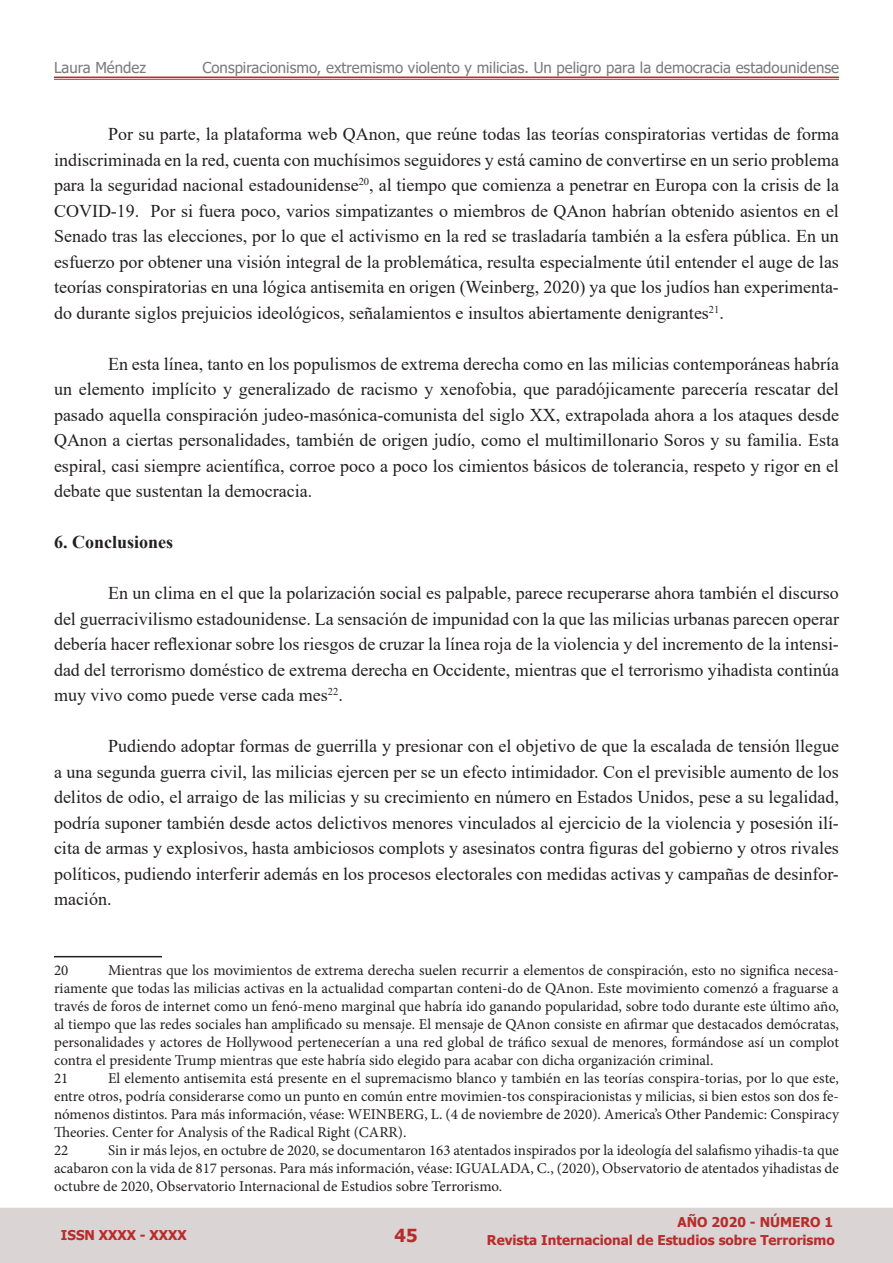
<style>
.page{position:relative;width:893px;height:1263px;background:#fff}
.page>*{position:absolute;margin:0;border:0;box-sizing:border-box;transform-origin:0 0}
.t1{font:18px/25.5px "Times New Roman";color:#231f20;text-align:justify}
.t2{font:700 18px "Times New Roman";color:#231f20}
.t3{font:700 18px "Tahoma";color:#b82c2b}
.t4{font:15px/18px "Minion Pro";color:#231f20;text-align:justify}
.t5{font:15px "Tahoma";color:#7b7b7b}
.t6{font:700 13.5px "Tahoma";color:#b82c2b}
</style>
<div class="page">
<div style="left:0;top:1208px;width:893px;height:55px;background:#dad4d4"></div>
<hr style="left:54px;top:956px;width:108px;height:1px;background:#231f20">
<hr style="left:54px;top:77px;width:785px;height:1px;background:#b82c2b">
<hr style="left:54px;top:79px;width:785px;height:1px;background:#b82c2b">
<p class="t5" style="left:54px;top:58px;width:94px">Laura Méndez</p>
<p class="t5" style="left:202px;top:58px;width:638px">Conspiracionismo, extremismo violento y milicias. Un peligro para la democracia estadounidense</p>
<p class="t1" style="left:54px;top:121px;width:786px;text-indent:54px">Por su parte, la plataforma web QAnon, que reúne todas las teorías conspiratorias vertidas de forma indiscriminada en la red, cuenta con muchísimos seguidores y está camino de convertirse en un serio problema para la seguridad nacional estadounidense<sup>20</sup>, al tiempo que comienza a penetrar en Europa con la crisis de la COVID-19. Por si fuera poco, varios simpatizantes o miembros de QAnon habrían obtenido asientos en el Senado tras las elecciones, por lo que el activismo en la red se trasladaría también a la esfera pública. En un esfuerzo por obtener una visión integral de la problemática, resulta especialmente útil entender el auge de las teorías conspiratorias en una lógica antisemita en origen (Weinberg, 2020) ya que los judíos han experimenta&shy;do durante siglos prejuicios ideológicos, señalamientos e insultos abiertamente denigrantes<sup>21</sup>.</p>
<p class="t1" style="left:54px;top:350px;width:786px;text-indent:54px">En esta línea, tanto en los populismos de extrema derecha como en las milicias contemporáneas habría un elemento implícito y generalizado de racismo y xenofobia, que paradójicamente parecería rescatar del pasado aquella conspiración judeo-masónica-comunista del siglo XX, extrapolada ahora a los ataques desde QAnon a ciertas personalidades, también de origen judío, como el multimillonario Soros y su familia. Esta espiral, casi siempre acientífica, corroe poco a poco los cimientos básicos de tolerancia, respeto y rigor en el debate que sustentan la democracia.</p>
<p class="t2" style="left:54px;top:529px;width:121px">6. Conclusiones</p>
<p class="t1" style="left:54px;top:580px;width:786px;text-indent:54px">En un clima en el que la polarización social es palpable, parece recuperarse ahora también el discurso del guerracivilismo estadounidense. La sensación de impunidad con la que las milicias urbanas parecen operar debería hacer reflexionar sobre los riesgos de cruzar la línea roja de la violencia y del incremento de la intensi&shy;dad del terrorismo doméstico de extrema derecha en Occidente, mientras que el terrorismo yihadista continúa muy vivo como puede verse cada mes<sup>22</sup>.</p>
<p class="t1" style="left:54px;top:733px;width:786px;text-indent:54px">Pudiendo adoptar formas de guerrilla y presionar con el objetivo de que la escalada de tensión llegue a una segunda guerra civil, las milicias ejercen per se un efecto intimidador. Con el previsible aumento de los delitos de odio, el arraigo de las milicias y su crecimiento en número en Estados Unidos, pese a su legalidad, podría suponer también desde actos delictivos menores vinculados al ejercicio de la violencia y posesión ilí&shy;cita de armas y explosivos, hasta ambiciosos complots y asesinatos contra figuras del gobierno y otros rivales políticos, pudiendo interferir además en los procesos electorales con medidas activas y campañas de desinfor&shy;mación.</p>
<p class="t4" style="left:54px;top:961px;width:786px;text-indent:54px">Mientras que los movimientos de extrema derecha suelen recurrir a elementos de conspiración, esto no significa necesa&shy;riamente que todas las milicias activas en la actualidad compartan conteni-do de QAnon. Este movimiento comenzó a fraguarse a través de foros de internet como un fenó-meno marginal que habría ido ganando popularidad, sobre todo durante este último año, al tiempo que las redes sociales han amplificado su mensaje. El mensaje de QAnon consiste en afirmar que destacados demócratas, personalidades y actores de Hollywood pertenecerían a una red global de tráfico sexual de menores, formándose así un complot contra el presidente Trump mientras que este habría sido elegido para acabar con dicha organización criminal.</p>
<p class="t4" style="left:54px;top:1069px;width:16px">21</p>
<p class="t4" style="left:54px;top:961px;width:16px">20</p>
<p class="t4" style="left:54px;top:1069px;width:786px;text-indent:54px">El elemento antisemita está presente en el supremacismo blanco y también en las teorías conspira-torias, por lo que este, entre otros, podría considerarse como un punto en común entre movimien-tos conspiracionistas y milicias, si bien estos son dos fe&shy;nómenos distintos. Para más información, véase: WEINBERG, L. (4 de noviembre de 2020). America’s Other Pandemic: Conspiracy Theories. Center for Analysis of the Radical Right (CARR).</p>
<p class="t4" style="left:54px;top:1141px;width:16px">22</p>
<p class="t4" style="left:54px;top:1141px;width:786px;text-indent:54px">Sin ir más lejos, en octubre de 2020, se documentaron 163 atentados inspirados por la ideología del salafismo yihadis-ta que acabaron con la vida de 817 personas. Para más información, véase: IGUALADA, C., (2020), Observatorio de atentados yihadistas de octubre de 2020, Observatorio Internacional de Estudios sobre Terrorismo.</p>
<p class="t6" style="left:61px;top:1225px;width:127px">ISSN XXXX - XXXX</p>
<p class="t3" style="left:395px;top:1222px;width:24px">45</p>
<p class="t6" style="left:677px;top:1212px;width:157px">AÑO 2020 - NÚMERO 1</p>
<p class="t6" style="left:487px;top:1231px;width:349px">Revista Internacional de Estudios sobre Terrorismo</p>
</div>
